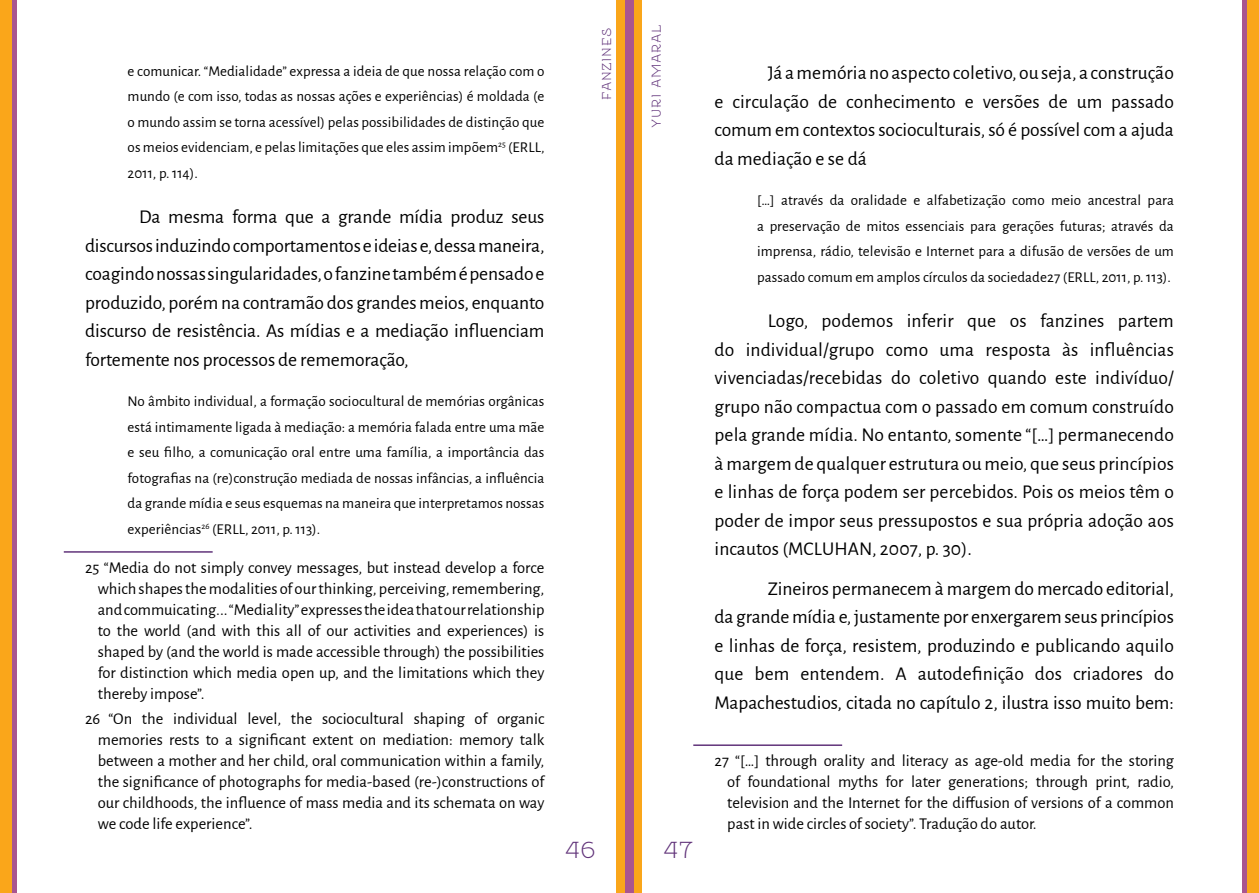
<style>
.page{position:relative;width:1259px;height:893px;background:#fff}
.page>*{position:absolute;margin:0;border:0;box-sizing:border-box;transform-origin:0 0}
.t1{font:27px "Etharnig Sc";color:#603279}
.t2{font:19.5px/28.5px "Alegreya Sans";letter-spacing:-.005em;color:#000;text-align:justify}
.t3{font:16.5px/21px "Alegreya Sans";color:#000;text-align:justify}
.t4{font:16.5px "Etharnig Sc";letter-spacing:.03em;color:#603279}
.t5{font:15px/25.5px "Alegreya Sans";letter-spacing:.005em;color:#000;text-align:justify}
</style>
<div class="page">
<div style="left:0;top:0;width:13px;height:893px;background:#faa61a"></div>
<div style="left:1246px;top:0;width:13px;height:893px;background:#faa61a"></div>
<hr style="left:13px;top:0;width:4px;height:893px;background:#a9558f">
<hr style="left:1242px;top:0;width:4px;height:893px;background:#a9558f">
<div style="left:616px;top:0;width:9px;height:893px;background:#faa61a"></div>
<div style="left:633px;top:0;width:9px;height:893px;background:#faa61a"></div>
<div style="left:625px;top:0;width:8px;height:893px;background:#a9558f"></div>
<hr style="left:64px;top:551px;width:149px;height:2px;background:#603279">
<hr style="left:693px;top:744px;width:149px;height:2px;background:#603279">
<p class="t5" style="left:128px;top:57px;width:418px">e comunicar. “Medialidade” expressa a ideia de que nossa relação com o mundo (e com isso, todas as nossas ações e experiências) é moldada (e o mundo assim se torna acessível) pelas possibilidades de distinção que os meios evidenciam, e pelas limitações que eles assim impõem<sup>25</sup> (ERLL, 2011, p. 114).</p>
<p class="t2" style="left:85px;top:202px;width:461px;text-indent:54px">Da mesma forma que a grande mídia produz seus discursos induzindo comportamentos e ideias e, dessa maneira, coagindo nossas singularidades, o fanzine também é pensado e produzido, porém na contramão dos grandes meios, enquanto discurso de resistência. As mídias e a mediação influenciam fortemente nos processos de rememoração,</p>
<p class="t5" style="left:128px;top:388px;width:418px">No âmbito individual, a formação sociocultural de memórias orgânicas está intimamente ligada à mediação: a memória falada entre uma mãe e seu filho, a comunicação oral entre uma família, a importância das fotografias na (re)construção mediada de nossas infâncias, a influência da grande mídia e seus esquemas na maneira que interpretamos nossas experiências<sup>26</sup> (ERLL, 2011, p. 113).</p>
<p class="t3" style="left:98px;top:556px;width:448px;text-indent:-13px">25 “Media do not simply convey messages, but instead develop a force which shapes the modalities of our thinking, perceiving, remembering, and commuicating... “Mediality” expresses the idea that our relationship to the world (and with this all of our activities and experiences) is shaped by (and the world is made accessible through) the possibilities for distinction which media open up, and the limitations which they thereby impose”.</p>
<p class="t3" style="left:98px;top:707px;width:448px;text-indent:-13px">26 “On the individual level, the sociocultural shaping of organic memories rests to a significant extent on mediation: memory talk between a mother and her child, oral communication within a family, the significance of photographs for media-based (re-)constructions of our childhoods, the influence of mass media and its schemata on way we code life experience”.</p>
<p class="t4" style="left:598px;top:100px;width:73px;rotate:-90deg">fanzines</p>
<p class="t4" style="left:647px;top:127px;width:104px;rotate:-90deg">yuri amaral</p>
<h1 class="t1" style="left:565px;top:836px;width:32px">46</h1>
<h1 class="t1" style="left:663px;top:836px;width:31px">47</h1>
<p class="t2" style="left:714px;top:58px;width:461px;text-indent:53px">Já a memória no aspecto coletivo, ou seja, a construção e circulação de conhecimento e versões de um passado comum em contextos socioculturais, só é possível com a ajuda da mediação e se dá</p>
<p class="t5" style="left:757px;top:187px;width:418px">[…] através da oralidade e alfabetização como meio ancestral para a preservação de mitos essenciais para gerações futuras; através da imprensa, rádio, televisão e Internet para a difusão de versões de um passado comum em amplos círculos da sociedade27 (ERLL, 2011, p. 113).</p>
<p class="t2" style="left:714px;top:306px;width:461px;text-indent:53px">Logo, podemos inferir que os fanzines partem do individual/grupo como uma resposta às influências vivenciadas/recebidas do coletivo quando este indivíduo/ grupo não compactua com o passado em comum construído pela grande mídia. No entanto, somente “[…] permanecendo à margem de qualquer estrutura ou meio, que seus princípios e linhas de força podem ser percebidos. Pois os meios têm o poder de impor seus pressupostos e sua própria adoção aos incautos (MCLUHAN, 2007, p. 30).</p>
<p class="t2" style="left:714px;top:573px;width:461px;text-indent:53px">Zineiros permanecem à margem do mercado editorial, da grande mídia e, justamente por enxergarem seus princípios e linhas de força, resistem, produzindo e publicando aquilo que bem entendem. A autodefinição dos criadores do Mapachestudios, citada no capítulo 2, ilustra isso muito bem:</p>
<p class="t3" style="left:727px;top:749px;width:448px;text-indent:-13px">27 “[…] through orality and literacy as age-old media for the storing of foundational myths for later generations; through print, radio, television and the Internet for the diffusion of versions of a common past in wide circles of society”. Tradução do autor.</p>
</div>
